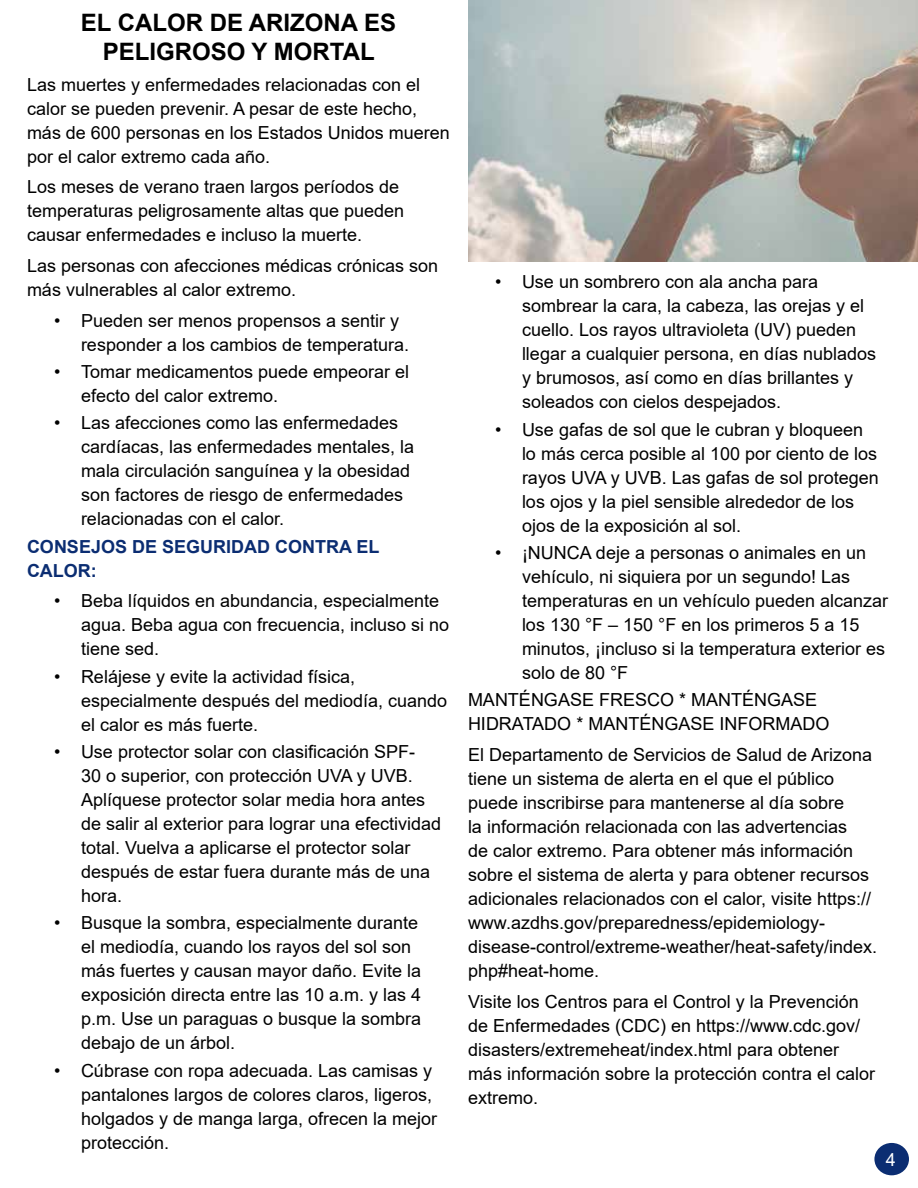
<style>
.page{position:relative;width:918px;height:1188px;background:#fff}
.page>*{position:absolute;margin:0;border:0;box-sizing:border-box;transform-origin:0 0}
.t1{font:700 24px/28.8px "Arial";color:#000;text-align:center}
.t2{font:18px/24px "Arial";color:#000}
.t3{font:700 18px "Arial";color:#0b2d72}
.t4{font:18px "Arial";color:#fff}
</style>
<div class="page">
<img style="left:468px;top:0;width:450px;height:262px">
<div style="left:874px;top:1143px;width:35px;height:32px;background:#0b2d72;border-radius:50%"></div>
<h1 class="t1" style="left:81px;top:8px;width:317px">EL CALOR DE ARIZONA ES<br>PELIGROSO Y MORTAL</h1>
<p class="t2" style="left:27px;top:72px;width:424px">Las muertes y enfermedades relacionadas con el calor se pueden prevenir. A pesar de este hecho, más de 600 personas en los Estados Unidos mueren por el calor extremo cada año.</p>
<p class="t2" style="left:27px;top:175px;width:379px">Los meses de verano traen largos períodos de temperaturas peligrosamente altas que pueden causar enfermedades e incluso la muerte.</p>
<p class="t2" style="left:27px;top:254px;width:413px">Las personas con afecciones médicas crónicas son</p>
<p class="t2" style="left:27px;top:278px;width:271px">más vulnerables al calor extremo.</p>
<p class="t2" style="left:495px;top:270px;width:325px">• Use un sombrero con ala ancha para</p>
<p class="t2" style="left:522px;top:294px;width:344px">sombrear la cara, la cabeza, las orejas y el</p>
<p class="t2" style="left:54px;top:308px;width:347px">• Pueden ser menos propensos a sentir y</p>
<p class="t2" style="left:522px;top:318px;width:336px">cuello. Los rayos ultravioleta (UV) pueden</p>
<p class="t2" style="left:81px;top:332px;width:330px">responder a los cambios de temperatura.</p>
<p class="t2" style="left:522px;top:342px;width:356px">llegar a cualquier persona, en días nublados</p>
<p class="t2" style="left:54px;top:360px;width:357px">• Tomar medicamentos puede empeorar el</p>
<p class="t2" style="left:522px;top:366px;width:333px">y brumosos, así como en días brillantes y</p>
<p class="t2" style="left:81px;top:384px;width:199px">efecto del calor extremo.</p>
<p class="t2" style="left:522px;top:390px;width:261px">soleados con cielos despejados.</p>
<p class="t2" style="left:54px;top:411px;width:346px">• Las afecciones como las enfermedades</p>
<p class="t2" style="left:495px;top:417px;width:370px">• Use gafas de sol que le cubran y bloqueen</p>
<p class="t2" style="left:81px;top:435px;width:335px">cardíacas, las enfermedades mentales, la</p>
<p class="t2" style="left:522px;top:441px;width:357px">lo más cerca posible al 100 por ciento de los</p>
<p class="t2" style="left:81px;top:459px;width:331px">mala circulación sanguínea y la obesidad</p>
<p class="t2" style="left:522px;top:465px;width:358px">rayos UVA y UVB. Las gafas de sol protegen</p>
<p class="t2" style="left:81px;top:483px;width:324px">son factores de riesgo de enfermedades</p>
<p class="t2" style="left:522px;top:489px;width:334px">los ojos y la piel sensible alrededor de los</p>
<p class="t2" style="left:81px;top:507px;width:205px">relacionadas con el calor.</p>
<p class="t2" style="left:522px;top:513px;width:221px">ojos de la exposición al sol.</p>
<p class="t3" style="left:27px;top:534px;width:354px">CONSEJOS DE SEGURIDAD CONTRA EL</p>
<p class="t2" style="left:495px;top:540px;width:373px">• ¡NUNCA deje a personas o animales en un</p>
<p class="t3" style="left:27px;top:558px;width:71px">CALOR:</p>
<p class="t2" style="left:522px;top:564px;width:330px">vehículo, ni siquiera por un segundo! Las</p>
<p class="t2" style="left:54px;top:589px;width:387px">• Beba líquidos en abundancia, especialmente</p>
<p class="t2" style="left:522px;top:588px;width:368px">temperaturas en un vehículo pueden alcanzar</p>
<p class="t2" style="left:81px;top:613px;width:370px">agua. Beba agua con frecuencia, incluso si no</p>
<p class="t2" style="left:522px;top:612px;width:339px">los 130 °F – 150 °F en los primeros 5 a 15</p>
<p class="t2" style="left:81px;top:637px;width:80px">tiene sed.</p>
<p class="t2" style="left:522px;top:636px;width:365px">minutos, ¡incluso si la temperatura exterior es</p>
<p class="t2" style="left:54px;top:664px;width:303px">• Relájese y evite la actividad física,</p>
<p class="t2" style="left:81px;top:658px;width:738px;line-height:27.9px;text-indent:441px">solo de 80 °F<br>especialmente después del mediodía, cuando MANTÉNGASE FRESCO * MANTÉNGASE</p>
<p class="t2" style="left:81px;top:712px;width:179px">el calor es más fuerte.</p>
<p class="t2" style="left:468px;top:712px;width:363px">HIDRATADO * MANTÉNGASE INFORMADO</p>
<p class="t2" style="left:54px;top:740px;width:363px">• Use protector solar con clasificación SPF-</p>
<p class="t2" style="left:468px;top:743px;width:406px">El Departamento de Servicios de Salud de Arizona</p>
<p class="t2" style="left:81px;top:764px;width:333px">30 o superior, con protección UVA y UVB.</p>
<p class="t2" style="left:468px;top:767px;width:368px">tiene un sistema de alerta en el que el público</p>
<p class="t2" style="left:81px;top:788px;width:346px">Aplíquese protector solar media hora antes</p>
<p class="t2" style="left:468px;top:791px;width:378px">puede inscribirse para mantenerse al día sobre</p>
<p class="t2" style="left:81px;top:812px;width:362px">de salir al exterior para lograr una efectividad</p>
<p class="t2" style="left:468px;top:814px;width:381px">la información relacionada con las advertencias</p>
<p class="t2" style="left:81px;top:836px;width:331px">total. Vuelva a aplicarse el protector solar</p>
<p class="t2" style="left:468px;top:838px;width:387px">de calor extremo. Para obtener más información</p>
<p class="t2" style="left:81px;top:860px;width:351px">después de estar fuera durante más de una</p>
<p class="t2" style="left:468px;top:862px;width:403px">sobre el sistema de alerta y para obtener recursos</p>
<p class="t2" style="left:81px;top:884px;width:43px">hora.</p>
<p class="t2" style="left:468px;top:886px;width:405px">adicionales relacionados con el calor, visite https://</p>
<p class="t2" style="left:54px;top:911px;width:366px">• Busque la sombra, especialmente durante</p>
<p class="t2" style="left:468px;top:910px;width:359px">www.azdhs.gov/preparedness/epidemiology-</p>
<p class="t2" style="left:81px;top:935px;width:332px">el mediodía, cuando los rayos del sol son</p>
<p class="t2" style="left:468px;top:934px;width:411px">disease-control/extreme-weather/heat-safety/index.</p>
<p class="t2" style="left:81px;top:959px;width:342px">más fuertes y causan mayor daño. Evite la</p>
<p class="t2" style="left:468px;top:958px;width:133px">php#heat-home.</p>
<p class="t2" style="left:81px;top:983px;width:342px">exposición directa entre las 10 a.m. y las 4</p>
<p class="t2" style="left:468px;top:989px;width:392px">Visite los Centros para el Control y la Prevención</p>
<p class="t2" style="left:81px;top:1007px;width:342px">p.m. Use un paraguas o busque la sombra</p>
<p class="t2" style="left:468px;top:1013px;width:394px">de Enfermedades (CDC) en https://www.cdc.gov/</p>
<p class="t2" style="left:81px;top:1031px;width:156px">debajo de un árbol.</p>
<p class="t2" style="left:468px;top:1037px;width:373px">disasters/extremeheat/index.html para obtener</p>
<p class="t2" style="left:54px;top:1058px;width:380px">• Cúbrase con ropa adecuada. Las camisas y</p>
<p class="t2" style="left:468px;top:1061px;width:409px">más información sobre la protección contra el calor</p>
<p class="t2" style="left:81px;top:1082px;width:353px">pantalones largos de colores claros, ligeros,</p>
<p class="t2" style="left:468px;top:1085px;width:72px">extremo.</p>
<p class="t2" style="left:81px;top:1106px;width:358px">holgados y de manga larga, ofrecen la mejor protección.</p>
<p class="t4" style="left:886px;top:1147px;width:12px">4</p>
</div>
